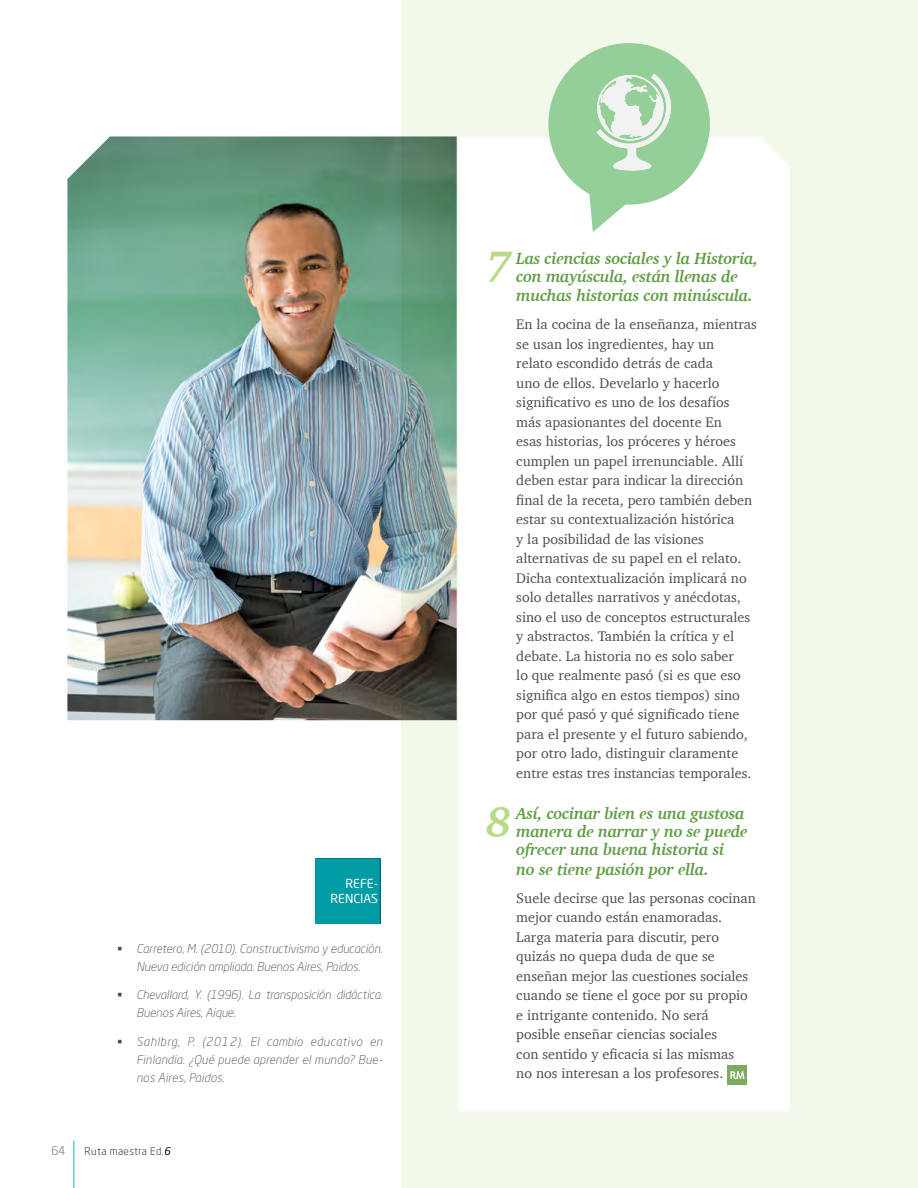
<style>
.page{position:relative;width:918px;height:1188px;background:#f2f8ea}
.page>*{position:absolute;margin:0;border:0;box-sizing:border-box;transform-origin:0 0}
.t1{font:italic 700 43.65px "Charter";color:#b9da89}
.t2{font:italic 700 16.5px/18px "Charter";letter-spacing:-.02em;color:#5f9e45}
.t3{font:14.25px/19.5px "Charter";color:#4d4d4f}
.t4{font:12.3px/14.7px "Neo Sans Pro";color:#fff;text-align:right}
.t5{font:italic 300 12px/18px "Neo Sans Pro";color:#4d4d4f;text-align:center}
.t6{font:300 12px "Neo Sans Pro";color:#58595b}
.t7{font:300 10.5px "Neo Sans Pro";letter-spacing:.04em;color:#000}
.s1{font-weight:400;font-style:italic}
</style>
<div class="page">
<div style="left:0;top:0;width:401px;height:1188px;background:#fff"></div>
<div style="left:458px;top:137px;width:332px;height:974px;background:#fff"></div>
<img style="left:67px;top:136px;width:390px;height:584px">
<div style="left:548px;top:43px;width:162px;height:162px;background:#93cf97;border-radius:50%"></div>
<svg style="left:589px;top:194px;width:42px;height:38px"></svg>
<svg style="left:596px;top:74px;width:75px;height:97px"></svg>
<div style="left:728px;top:1065px;width:19px;height:20px;background:#7fab61"></div>
<svg style="left:730px;top:1071px;width:15px;height:8px"></svg>
<div style="left:302px;top:847px;width:95px;height:78px;background:#000;opacity:.3"></div>
<hr style="left:73px;top:1141px;width:1px;height:47px;background:#1db2bb">
<p class="t4" style="left:331px;top:876px;width:49px">REFE-<br>RENCIAS</p>
<p class="t5" style="left:117px;top:939px;width:267px">▪ Carretero, M. (2010). Constructivismo y educación.<br>Nueva edición ampliada. Buenos Aires, Paidos.</p>
<p class="t5" style="left:136px;top:986px;width:248px;text-align:left;text-indent:-20px">▪ Chevallard, Y. (1996). La transposición didáctica.<br>Buenos Aires, Aique.</p>
<p class="t5" style="left:136px;top:1032px;width:248px;text-align:justify;text-indent:-20px">▪ Sahlbrg, P. (2012). El cambio educativo en Finlandia. ¿Qué puede aprender el mundo? Bue&shy;nos Aires, Paidos.</p>
<p class="t6" style="left:52px;top:1144px;width:15px">64</p>
<p class="t7" style="left:85px;top:1144px;width:87px">Ruta maestra Ed.<span class="s1">6</span></p>
<p class="t2" style="left:516px;top:249px;width:243px">Las ciencias sociales y la Historia, con mayúscula, están llenas de</p>
<p class="t2" style="left:516px;top:286px;width:238px">muchas historias con minúscula.</p>
<p class="t3" style="left:516px;top:314px;width:242px">En la cocina de la enseñanza, mientras se usan los ingredientes, hay un<br>relato escondido detrás de cada<br>uno de ellos. Develarlo y hacerlo significativo es uno de los desafíos más apasionantes del docente En<br>esas historias, los próceres y héroes cumplen un papel irrenunciable. Allí deben estar para indicar la dirección final de la receta, pero también deben estar su contextualización histórica<br>y la posibilidad de las visiones alternativas de su papel en el relato.<br>Dicha contextualización implicará no solo detalles narrativos y anécdotas, sino el uso de conceptos estructurales y abstractos. También la crítica y el debate. La historia no es solo saber<br>lo que realmente pasó (si es que eso significa algo en estos tiempos) sino por qué pasó y qué significado tiene para el presente y el futuro sabiendo, por otro lado, distinguir claramente entre estas tres instancias temporales.</p>
<h1 class="t1" style="left:486px;top:229px;width:27px">7</h1>
<h1 class="t1" style="left:486px;top:785px;width:27px">8</h1>
<p class="t2" style="left:516px;top:805px;width:233px">Así, cocinar bien es una gustosa manera de narrar y no se puede ofrecer una buena historia si</p>
<p class="t2" style="left:516px;top:860px;width:194px">no se tiene pasión por ella.</p>
<p class="t3" style="left:516px;top:888px;width:241px">Suele decirse que las personas cocinan mejor cuando están enamoradas.<br>Larga materia para discutir, pero quizás no quepa duda de que se enseñan mejor las cuestiones sociales cuando se tiene el goce por su propio e intrigante contenido. No será posible enseñar ciencias sociales<br>con sentido y eficacia si las mismas<br>no nos interesan a los profesores.</p>
</div>
